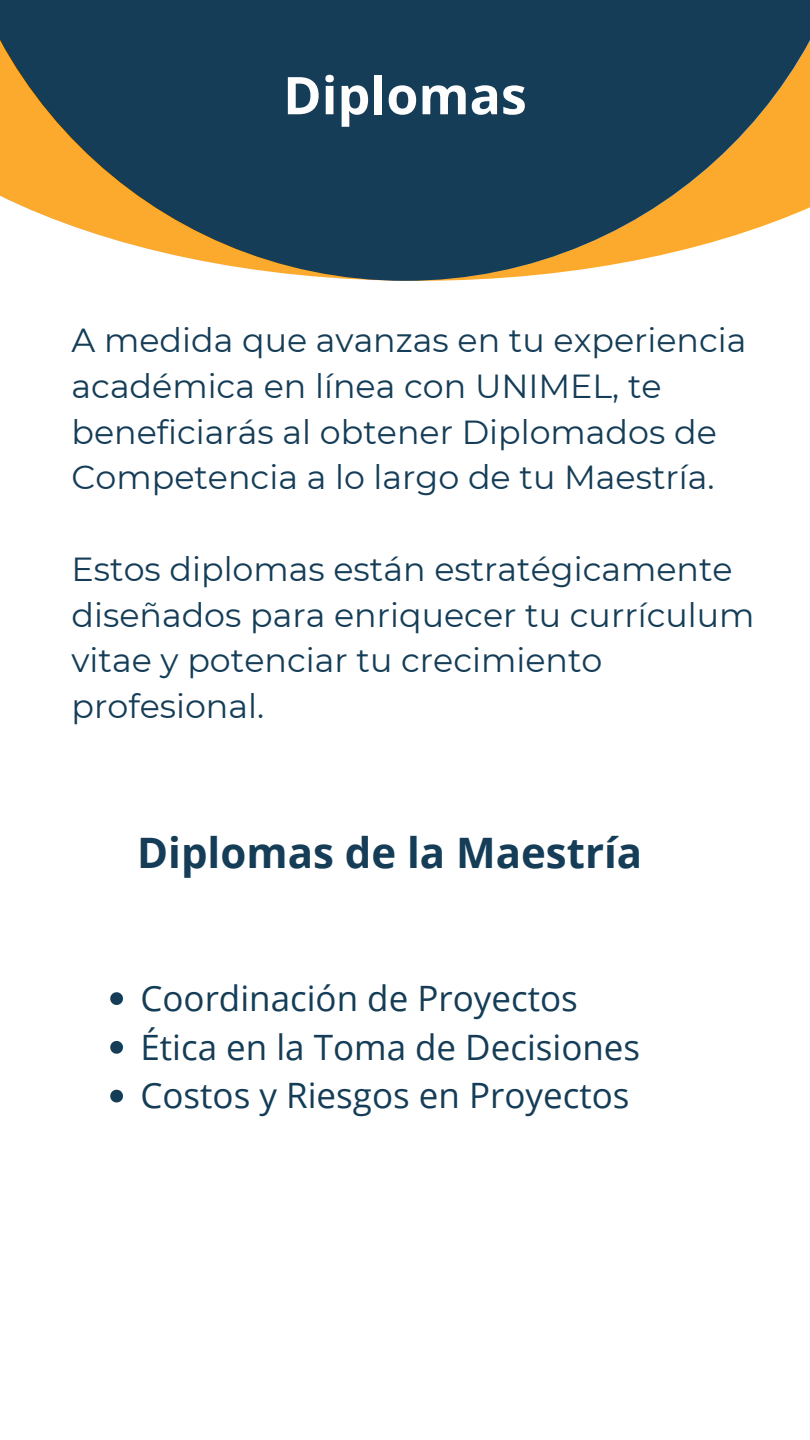
<style>
.page{position:relative;width:810px;height:1440px;background:#fff}
.page>*{position:absolute;margin:0;border:0;box-sizing:border-box;transform-origin:0 0}
.t1{font:700 52px "Open Sans";color:#fefefe}
.t2{font:700 42px "Open Sans";color:#153d57}
.t3{font:35px "Open Sans";color:#153d57}
.t4{font:33.3px/45.7px "Montserrat";color:#153d57}
</style>
<div class="page">
<svg style="left:0;top:0;width:810px;height:281px;background:#4e5f5f"></svg>
<svg style="left:110px;top:992px;width:13px;height:13px"></svg>
<svg style="left:110px;top:1041px;width:13px;height:13px"></svg>
<svg style="left:110px;top:1090px;width:13px;height:12px"></svg>
<p class="t1" style="left:283px;top:59px;width:245px">Diplomas</p>
<p class="t4" style="left:72px;top:317px;width:676px">A medida que avanzas en tu experiencia académica en línea con UNIMEL, te beneficiarás al obtener Diplomados de Competencia a lo largo de tu Maestría.</p>
<p class="t4" style="left:72px;top:546px;width:684px">Estos diplomas están estratégicamente diseñados para enriquecer tu currículum vitae y potenciar tu crecimiento profesional.</p>
<h1 class="t2" style="left:137px;top:823px;width:507px">Diplomas de la Maestría</h1>
<p class="t3" style="left:140px;top:974px;width:439px">Coordinación de Proyectos</p>
<p class="t3" style="left:140px;top:1022px;width:501px">Ética en la Toma de Decisiones</p>
<h2 class="t3" style="left:140px;top:1071px;width:491px">Costos y Riesgos en Proyectos</h2>
</div>
